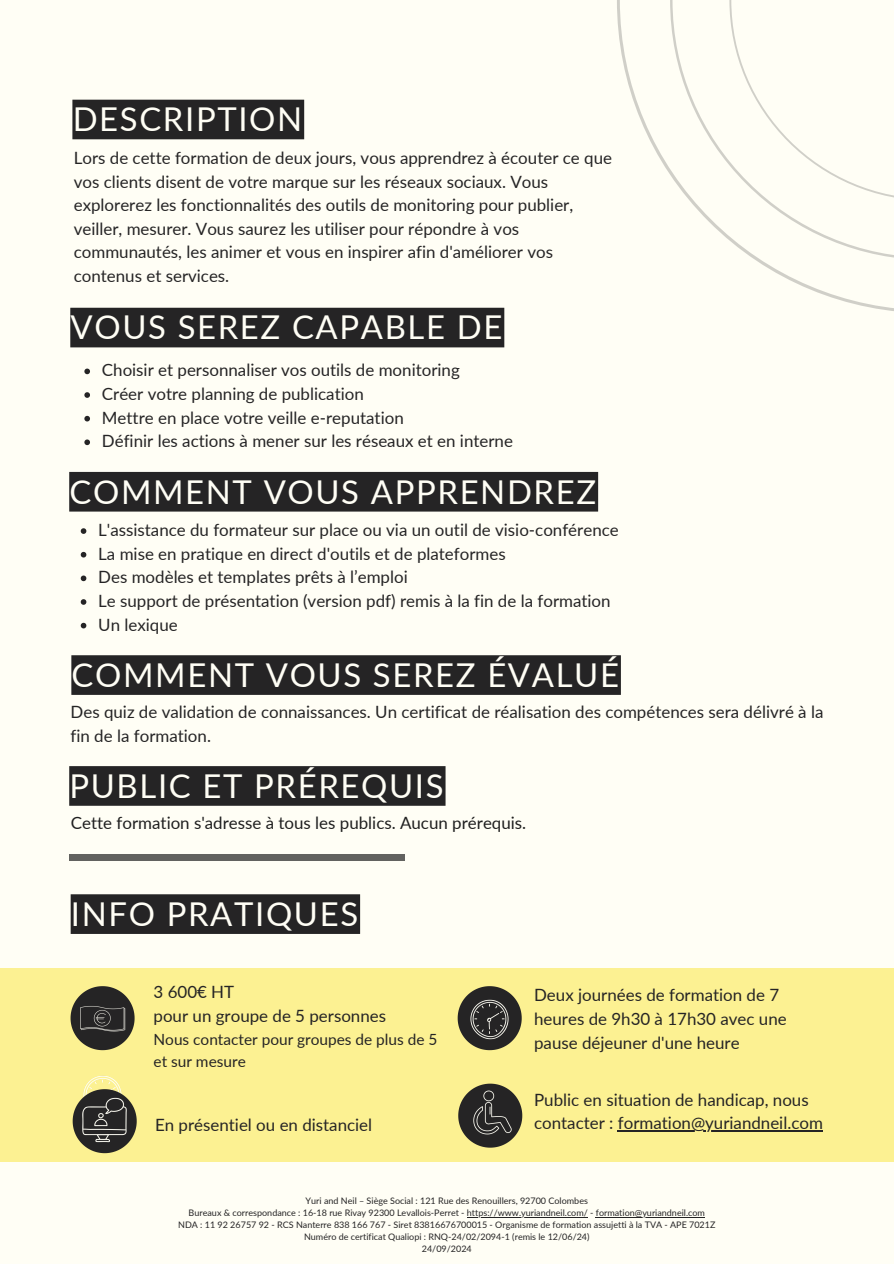
<style>
.page{position:relative;width:894px;height:1264px;background:#fff}
.page>*{position:absolute;margin:0;border:0;box-sizing:border-box;transform-origin:0 0}
.t1{font:32.85px "Lato";letter-spacing:.05em;color:#fffef5}
.t2{font:16.95px/23.7px "Lato";color:#252425}
.t3{font:16.95px "Lato";color:#1f1f1f}
.t4{font:15.45px "Lato";color:#252425}
.t5{font:9px/12px "Lato";color:#252425;text-align:center}
</style>
<div class="page">
<div style="left:0;top:0;width:893px;height:1263px;background:#fffef5"></div>
<svg style="left:617px;top:0;width:276px;height:311px"></svg>
<div style="left:0;top:968px;width:893px;height:194px;background:#fcf192"></div>
<img style="left:84px;top:1075px;width:37px;height:14px">
<svg style="left:458px;top:1083px;width:64px;height:64px"></svg>
<div style="left:69px;top:854px;width:336px;height:6px;background:#62625f"></div>
<div style="left:71px;top:894px;width:289px;height:39px;background:#252425"></div>
<svg style="left:70px;top:986px;width:64px;height:64px"></svg>
<img style="left:78px;top:992px;width:49px;height:49px">
<svg style="left:457px;top:986px;width:64px;height:64px"></svg>
<img style="left:469px;top:999px;width:40px;height:40px">
<svg style="left:73px;top:1089px;width:64px;height:64px"></svg>
<img style="left:82px;top:1097px;width:45px;height:45px">
<img style="left:469px;top:1089px;width:46px;height:46px">
<div style="left:72px;top:100px;width:232px;height:39px;background:#252425"></div>
<svg style="left:84px;top:368px;width:6px;height:6px"></svg>
<svg style="left:84px;top:392px;width:6px;height:6px"></svg>
<svg style="left:84px;top:416px;width:6px;height:5px"></svg>
<svg style="left:84px;top:439px;width:6px;height:6px"></svg>
<div style="left:70px;top:308px;width:434px;height:39px;background:#252425"></div>
<svg style="left:81px;top:528px;width:5px;height:6px"></svg>
<svg style="left:81px;top:552px;width:5px;height:5px"></svg>
<svg style="left:81px;top:575px;width:5px;height:6px"></svg>
<svg style="left:81px;top:599px;width:5px;height:6px"></svg>
<svg style="left:81px;top:623px;width:5px;height:5px"></svg>
<div style="left:69px;top:472px;width:529px;height:39px;background:#252425"></div>
<div style="left:71px;top:655px;width:549px;height:40px;background:#252425"></div>
<div style="left:69px;top:766px;width:376px;height:39px;background:#252425"></div>
<hr style="left:467px;top:1217px;width:120px;height:1px;background:#252425">
<hr style="left:595px;top:1217px;width:109px;height:1px;background:#252425">
<hr style="left:617px;top:1130px;width:191px;height:1px;background:#252425">
<svg style="left:808px;top:1130px;width:14px;height:1px"></svg>
<p class="t1" style="left:73px;top:99px;width:231px">DESCRIPTION</p>
<h1 class="t2" style="left:74px;top:145px;width:539px">Lors de cette formation de deux jours, vous apprendrez à écouter ce que vos clients disent de votre marque sur les réseaux sociaux. Vous explorerez les fonctionnalités des outils de monitoring pour publier, veiller, mesurer. Vous saurez les utiliser pour répondre à vos communautés, les animer et vous en inspirer afin d'améliorer vos contenus et services.</h1>
<h1 class="t1" style="left:70px;top:307px;width:433px">VOUS SEREZ CAPABLE DE</h1>
<p class="t2" style="left:102px;top:358px;width:359px">Choisir et personnaliser vos outils de monitoring</p>
<p class="t2" style="left:102px;top:381px;width:263px">Créer votre planning de publication</p>
<p class="t2" style="left:102px;top:405px;width:303px">Mettre en place votre veille e-reputation</p>
<p class="t2" style="left:102px;top:429px;width:412px">Définir les actions à mener sur les réseaux et en interne</p>
<p class="t1" style="left:69px;top:471px;width:528px">COMMENT VOUS APPRENDREZ</p>
<h2 class="t2" style="left:98px;top:517px;width:522px">L'assistance du formateur sur place ou via un outil de visio-conférence</h2>
<h1 class="t2" style="left:98px;top:541px;width:409px">La mise en pratique en direct d'outils et de plateformes</h1>
<h2 class="t2" style="left:98px;top:565px;width:311px">Des modèles et templates prêts à l’emploi</h2>
<p class="t2" style="left:98px;top:588px;width:513px">Le support de présentation (version pdf) remis à la fin de la formation</p>
<h1 class="t2" style="left:98px;top:612px;width:81px">Un lexique</h1>
<p class="t1" style="left:72px;top:654px;width:548px">COMMENT VOUS SEREZ ÉVALUÉ</p>
<p class="t2" style="left:70px;top:699px;width:754px">Des quiz de validation de connaissances. Un certificat de réalisation des compétences sera délivré à la fin de la formation.</p>
<p class="t1" style="left:69px;top:765px;width:375px">PUBLIC ET PRÉREQUIS</p>
<h2 class="t3" style="left:71px;top:812px;width:456px">Cette formation s'adresse à tous les publics. Aucun prérequis.</h2>
<h1 class="t1" style="left:71px;top:893px;width:289px">INFO PRATIQUES</h1>
<p class="t2" style="left:153px;top:979px;width:234px">3 600€ HT<br>pour un groupe de 5 personnes</p>
<p class="t4" style="left:153px;top:1030px;width:285px">Nous contacter pour groupes de plus de 5</p>
<h2 class="t4" style="left:153px;top:1051px;width:94px">et sur mesure</h2>
<h1 class="t2" style="left:155px;top:1112px;width:218px">En présentiel ou en distanciel</h1>
<h2 class="t2" style="left:534px;top:982px;width:254px">Deux journées de formation de 7 heures de 9h30 à 17h30 avec une pause déjeuner d'une heure</h2>
<p class="t2" style="left:534px;top:1087px;width:290px">Public en situation de handicap, nous contacter : formation@yuriandneil.com</p>
<p class="t5" style="left:305px;top:1194px;width:284px">Yuri and Neil – Siège Social : 121 Rue des Renouillers, 92700 Colombes</p>
<p class="t5" style="left:188px;top:1206px;width:517px">Bureaux &amp; correspondance : 16-18 rue Rivay 92300 Levallois-Perret - https://www.yuriandneil.com/ - formation@yuriandneil.com</p>
<h2 class="t5" style="left:178px;top:1218px;width:538px">NDA : 11 92 26757 92 - RCS Nanterre 838 166 767 - Siret 83816676700015 - Organisme de formation assujetti à la TVA - APE 7021Z<br>Numéro de certificat Qualiopi : RNQ-24/02/2094-1 (remis le 12/06/24)<br>24/09/2024</h2>
</div>
